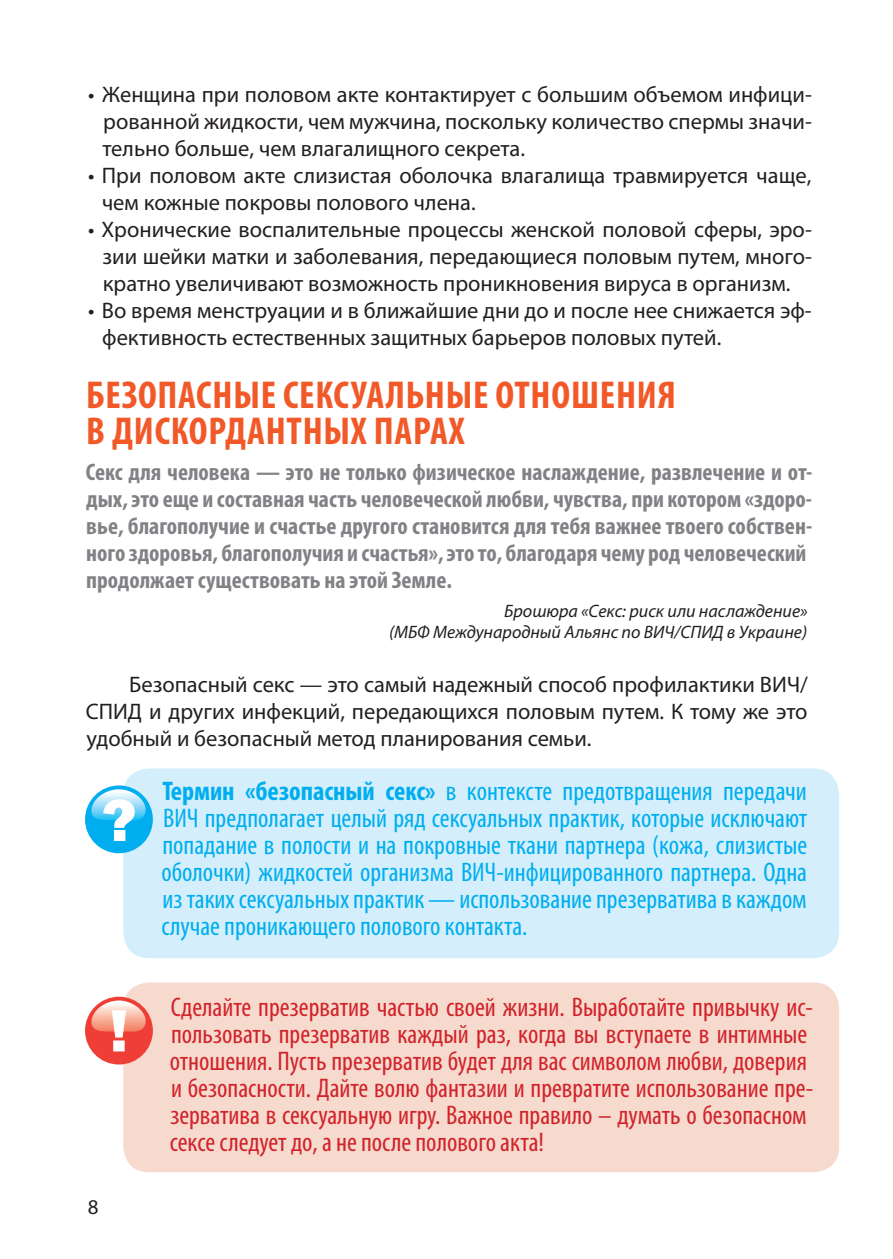
<style>
.page{position:relative;width:893px;height:1259px;background:#fff}
.page>*{position:absolute;margin:0;border:0;box-sizing:border-box;transform-origin:0 0}
.t1{font:700 condensed 39px/36px "Myriad Pro";letter-spacing:.05em;color:#f15929}
.t2{font:condensed 27px/27px "Myriad Pro";color:#d1232a}
.t3{font:condensed 27px/27px "Myriad Pro";color:#00aeef;text-align:justify}
.t4{font:700 condensed 24px/27px "Myriad Pro";color:#808285}
.t5{font:22.5px/27px "Myriad Pro";color:#231f20;text-align:justify}
.t6{font:21px "Myriad Pro";color:#231f20}
.t7{font:italic 18px/21px "Myriad Pro";color:#231f20;text-align:right}
.s1{font-weight:700}
</style>
<div class="page">
<div style="left:123px;top:982px;width:716px;height:190px;background:#f7dace;border-radius:26px"></div>
<div style="left:123px;top:768px;width:716px;height:190px;background:#d4effb;border-radius:26px"></div>
<div style="left:85px;top:785px;width:68px;height:68px;background:#00aeef;border-radius:50%"></div>
<svg style="left:91px;top:789px;width:55px;height:52px"></svg>
<div style="left:85px;top:996px;width:68px;height:68px;background:#ee3e35;border-radius:50%"></div>
<svg style="left:92px;top:1000px;width:54px;height:51px"></svg>
<p class="t5" style="left:102px;top:81px;width:711px;text-indent:-14px">• Женщина при половом акте контактирует с большим объемом инфици&shy;рованной жидкости, чем мужчина, поскольку количество спермы значи&shy;тельно больше, чем влагалищного секрета.</p>
<p class="t5" style="left:102px;top:162px;width:711px;text-indent:-13px">• При половом акте слизистая оболочка влагалища травмируется чаще, чем кожные покровы полового члена.</p>
<p class="t5" style="left:103px;top:216px;width:711px;text-indent:-14px">• Хронические воспалительные процессы женской половой сферы, эро&shy;зии шейки матки и заболевания, передающиеся половым путем, много&shy;кратно увеличивают возможность проникновения вируса в организм.</p>
<p class="t5" style="left:102px;top:297px;width:711px;text-indent:-14px">• Во время менструации и в ближайшие дни до и после нее снижается эф&shy;фективность естественных защитных барьеров половых путей.</p>
<h1 class="t1" style="left:86px;top:376px;width:590px">Безопасные сексуальные отношения в дискордантных парах</h1>
<p class="t4" style="left:86px;top:457px;width:728px">Секс для человека — это не только физическое наслаждение, развлечение и от&shy;дых, это еще и составная часть человеческой любви, чувства, при котором «здоро&shy;вье, благополучие и счастье другого становится для тебя важнее твоего собствен&shy;ного здоровья, благополучия и счастья», это то, благодаря чему род человеческий продолжает существовать на этой Земле.</p>
<p class="t7" style="left:389px;top:600px;width:420px">Брошюра «Секс: риск или наслаждение»<br>(МБФ Международный Альянс по ВИЧ/СПИД в Украине)</p>
<p class="t5" style="left:86px;top:671px;width:724px;text-indent:43px">Безопасный секс — это самый надежный способ профилактики ВИЧ/ СПИД и других инфекций, передающихся половым путем. К тому же это удобный и безопасный метод планирования семьи.</p>
<p class="t3" style="left:161px;top:777px;width:648px"><span class="s1">Термин «безопасный секс»</span> в контексте предотвращения передачи ВИЧ предполагает целый ряд сексуальных практик, которые исключают попадание в полости и на покровные ткани партнера (кожа, слизистые оболочки) жидкостей организма ВИЧ-инфицированного партнера. Одна из таких сексуальных практик — использование презерватива в каждом случае проникающего полового контакта.</p>
<p class="t6" style="left:88px;top:1193px;width:12px">8</p>
<p class="t2" style="left:170px;top:993px;width:645px">Сделайте презерватив частью своей жизни. Выработайте привычку ис&shy;пользовать презерватив каждый раз, когда вы вступаете в интимные отношения. Пусть презерватив будет для вас символом любви, доверия и безопасности. Дайте волю фантазии и превратите использование пре&shy;зерватива в сексуальную игру. Важное правило – думать о безопасном сексе следует до, а не после полового акта!</p>
</div>
